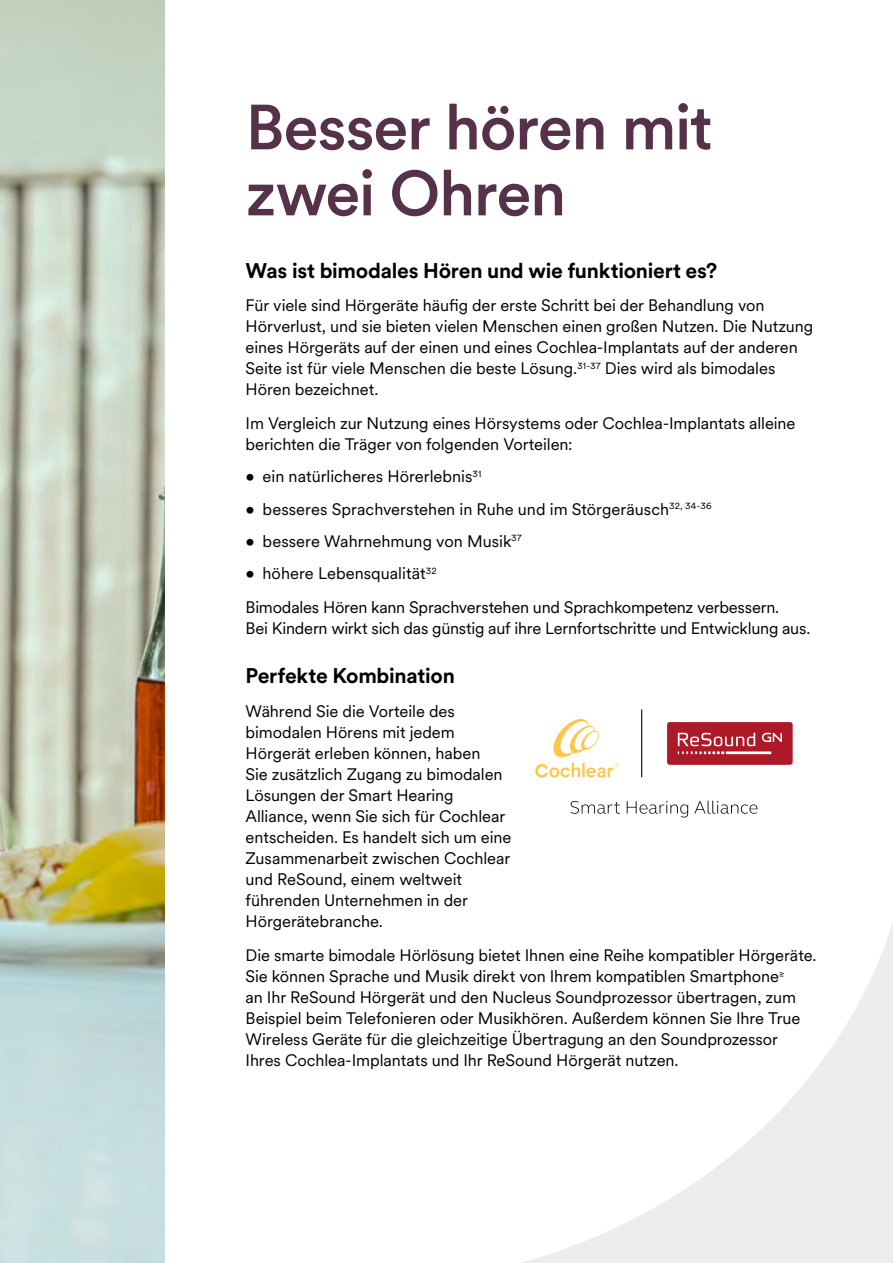
<style>
.page{position:relative;width:893px;height:1263px;background:#fff}
.page>*{position:absolute;margin:0;border:0;box-sizing:border-box;transform-origin:0 0}
.t1{font:500 63px/66px "Circular XX";letter-spacing:-.02em;color:#56314a}
.t2{font:700 21px "Circular XX";letter-spacing:-.015em;color:#000}
.t3{font:16.5px/21px "Circular XX";letter-spacing:-.005em;color:#000}
</style>
<div class="page">
<img style="left:0;top:0;width:165px;height:1263px">
<svg style="left:521px;top:800px;width:372px;height:463px"></svg>
<svg style="left:571px;top:801px;width:49px;height:13px"></svg>
<svg style="left:627px;top:801px;width:61px;height:16px"></svg>
<svg style="left:694px;top:801px;width:63px;height:13px"></svg>
<hr style="left:641px;top:709px;width:1px;height:68px;background:#000">
<div style="left:667px;top:722px;width:126px;height:43px;background:#ab1a26;border-radius:3px"></div>
<svg style="left:678px;top:733px;width:77px;height:21px"></svg>
<hr style="left:726px;top:751px;width:45px;height:3px;background:#fff">
<svg style="left:762px;top:733px;width:20px;height:9px"></svg>
<svg style="left:535px;top:719px;width:84px;height:59px"></svg>
<h1 class="t1" style="left:246px;top:91px;width:469px">Besser hören mit zwei Ohren</h1>
<p class="t2" style="left:246px;top:256px;width:473px">Was ist bimodales Hören und wie funktioniert es?</p>
<p class="t3" style="left:246px;top:294px;width:569px">Für viele sind Hörgeräte häufig der erste Schritt bei der Behandlung von Hörverlust, und sie bieten vielen Menschen einen großen Nutzen. Die Nutzung eines Hörgeräts auf der einen und eines Cochlea-Implantats auf der anderen Seite ist für viele Menschen die beste Lösung.<sup>31-37</sup> Dies wird als bimodales Hören bezeichnet.</p>
<p class="t3" style="left:246px;top:412px;width:551px">Im Vergleich zur Nutzung eines Hörsystems oder Cochlea-Implantats alleine berichten die Träger von folgenden Vorteilen:</p>
<p class="t3" style="left:246px;top:465px;width:237px">• ein natürlicheres Hörerlebnis<sup>31</sup></p>
<p class="t3" style="left:246px;top:498px;width:468px">• besseres Sprachverstehen in Ruhe und im Störgeräusch<sup>32,</sup> <sup>34-36</sup></p>
<p class="t3" style="left:246px;top:530px;width:278px">• bessere Wahrnehmung von Musik<sup>37</sup></p>
<p class="t3" style="left:246px;top:556px;width:535px;line-height:33.8px">• höhere Lebensqualität<sup>32<br></sup>Bimodales Hören kann Sprachverstehen und Sprachkompetenz verbessern.</p>
<p class="t3" style="left:246px;top:617px;width:566px">Bei Kindern wirkt sich das günstig auf ihre Lernfortschritte und Entwicklung aus.</p>
<p class="t2" style="left:246px;top:662px;width:211px">Perfekte Kombination</p>
<p class="t3" style="left:246px;top:700px;width:267px">Während Sie die Vorteile des bimodalen Hörens mit jedem<br>Hörgerät erleben können, haben<br>Sie zusätzlich Zugang zu bimodalen<br>Lösungen der Smart Hearing<br>Alliance, wenn Sie sich für Cochlear entscheiden. Es handelt sich um eine<br>Zusammenarbeit zwischen Cochlear und ReSound, einem weltweit führenden Unternehmen in der<br>Hörgerätebranche.</p>
<p class="t3" style="left:246px;top:944px;width:572px">Die smarte bimodale Hörlösung bietet Ihnen eine Reihe kompatibler Hörgeräte.<br>Sie können Sprache und Musik direkt von Ihrem kompatiblen Smartphone<sup>≥<br></sup>an Ihr ReSound Hörgerät und den Nucleus Soundprozessor übertragen, zum Beispiel beim Telefonieren oder Musikhören. Außerdem können Sie Ihre True Wireless Geräte für die gleichzeitige Übertragung an den Soundprozessor Ihres Cochlea-Implantats und Ihr ReSound Hörgerät nutzen.</p>
</div>
